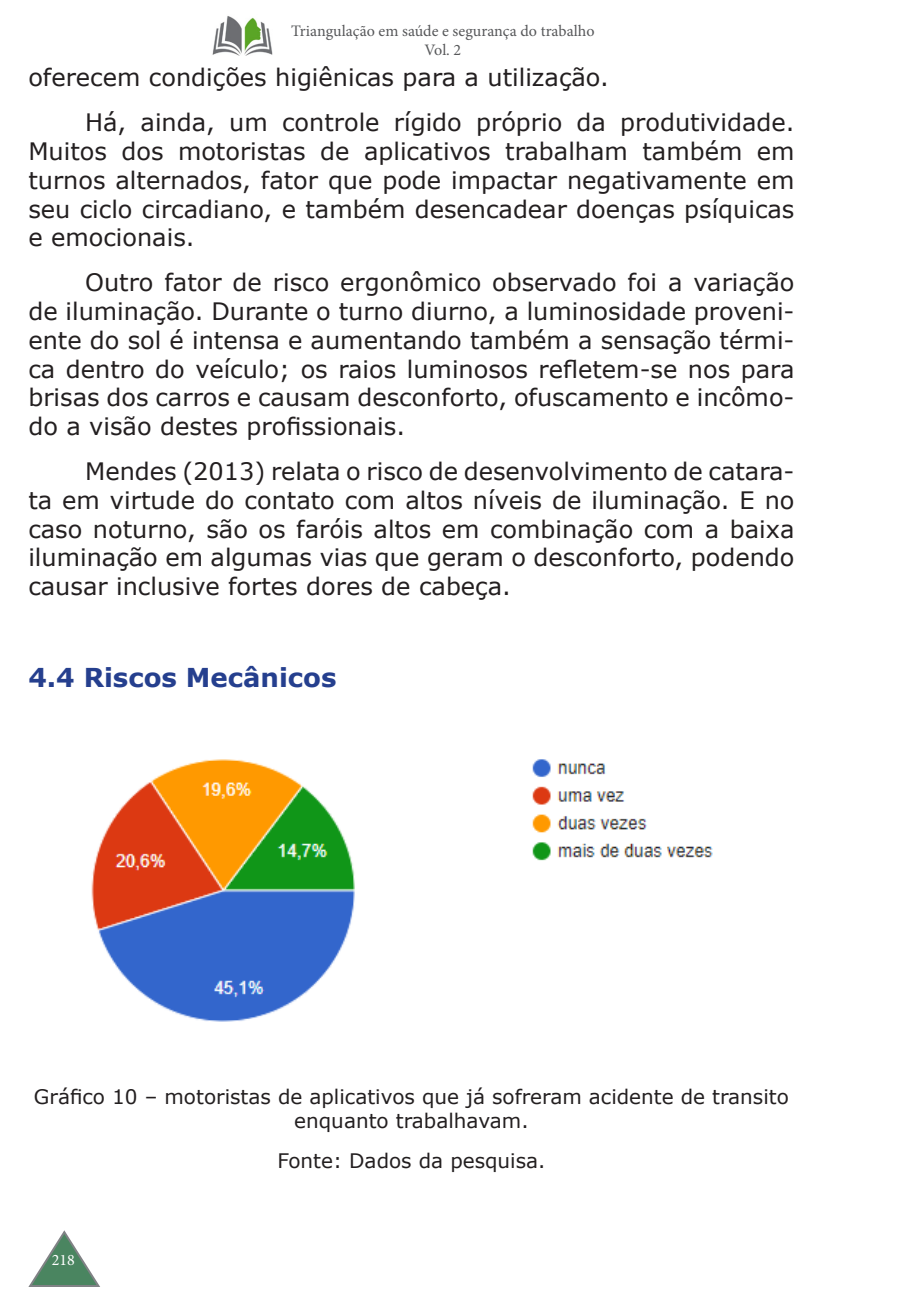
<style>
.page{position:relative;width:908px;height:1304px;background:#fff}
.page>*{position:absolute;margin:0;border:0;box-sizing:border-box;transform-origin:0 0}
.t1{font:700 26px "Verdana";color:#253f8e}
.t2{font:24px/28.8px "Verdana";color:#231f20;text-align:justify}
.t3{font:20px/24px "Verdana";color:#231f20;text-align:center}
.t4{font:16px/19.2px "Minion Pro";color:#57585a;text-align:center}
.t5{font:16px "Minion Pro";color:#fff}
</style>
<div class="page">
<svg style="left:28px;top:1230px;width:72px;height:57px"></svg>
<img style="left:212px;top:16px;width:61px;height:39px">
<img style="left:91px;top:759px;width:622px;height:263px">
<p class="t4" style="left:291px;top:21px;width:305px">Triangulação em saúde e segurança do trabalho<br>Vol. 2</p>
<p class="t2" style="left:85px;top:55px;width:710px;line-height:44.8px;text-indent:-57px">oferecem condições higiênicas para a utilização.<br>Há, ainda, um controle rígido próprio da produtividade.</p>
<p class="t2" style="left:28px;top:137px;width:767px">Muitos dos motoristas de aplicativos trabalham também em turnos alternados, fator que pode impactar negativamente em seu ciclo circadiano, e também desencadear doenças psíquicas e emocionais.</p>
<p class="t2" style="left:28px;top:268px;width:767px;text-indent:57px">Outro fator de risco ergonômico observado foi a variação de iluminação. Durante o turno diurno, a luminosidade proveni&shy;ente do sol é intensa e aumentando também a sensação térmi&shy;ca dentro do veículo; os raios luminosos refletem-se nos para brisas dos carros e causam desconforto, ofuscamento e incômo&shy;do a visão destes profissionais.</p>
<p class="t2" style="left:28px;top:457px;width:767px;text-indent:57px">Mendes (2013) relata o risco de desenvolvimento de catara&shy;ta em virtude do contato com altos níveis de iluminação. E no caso noturno, são os faróis altos em combinação com a baixa iluminação em algumas vias que geram o desconforto, podendo causar inclusive fortes dores de cabeça.</p>
<p class="t1" style="left:28px;top:659px;width:309px">4.4 Riscos Mecânicos</p>
<p class="t3" style="left:34px;top:1084px;width:756px">Gráfico 10 – motoristas de aplicativos que já sofreram acidente de transito enquanto trabalhavam.</p>
<p class="t3" style="left:277px;top:1148px;width:269px">Fonte: Dados da pesquisa.</p>
<p class="t5" style="left:52px;top:1249px;width:25px">218</p>
</div>
